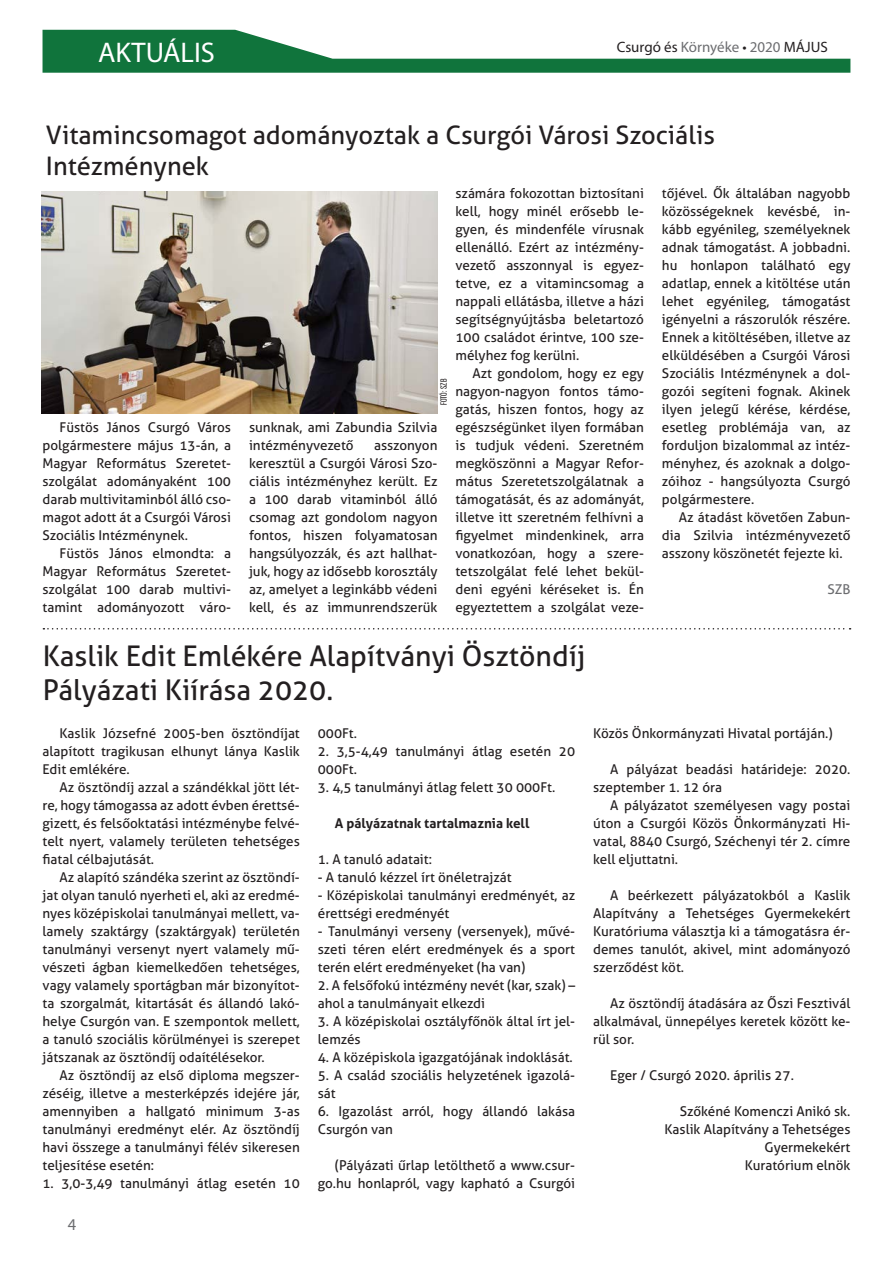
<style>
.page{position:relative;width:893px;height:1263px;background:#fff}
.page>*{position:absolute;margin:0;border:0;box-sizing:border-box;transform-origin:0 0}
.t1{font:28.5px "Aller";color:#231f20}
.t2{font:28.5px "Myriad Pro";color:#fff}
.t3{font:25.5px "Aller";color:#231f20}
.t4{font:16.5px "Myriad Pro";color:#6c6d70}
.t5{font:15px "Myriad Pro";color:#231f20}
.t6{font:13.5px/18px "Aller";color:#231f20;text-align:justify}
.t7{font:700 13.5px "Aller";color:#231f20}
.t8{font:13.5px "Aller";color:#6c6d70}
.t9{font:9px "Bebas Neue";color:#231f20}
.s1{color:#6c6d70}
</style>
<div class="page">
<svg style="left:43px;top:628px;width:808px;height:1px"></svg>
<svg style="left:43px;top:30px;width:807px;height:43px"></svg>
<img style="left:42px;top:191px;width:395px;height:223px">
<p class="t2" style="left:98px;top:35px;width:118px">AKTUÁLIS</p>
<p class="t5" style="left:617px;top:38px;width:213px">Csurgó és <span class="s1">Környéke</span> • <span class="s1">2020</span> MÁJUS</p>
<p class="t3" style="left:46px;top:120px;width:671px">Vitamincsomagot adományoztak a Csurgói Városi Szociális</p>
<p class="t3" style="left:46px;top:150px;width:165px">Intézménynek</p>
<p class="t6" style="left:43px;top:418px;width:190px;text-indent:17px">Füstös János Csurgó Város polgármestere május 13-án, a Magyar Református Szeretet&shy;szolgálat adományaként 100 darab multivitaminból álló cso&shy;magot adott át a Csurgói Városi Szociális Intézménynek.</p>
<p class="t6" style="left:43px;top:544px;width:190px;text-indent:17px">Füstös János elmondta: a Magyar Református Szeretet&shy;szolgálat 100 darab multivi&shy;tamint adományozott váro-</p>
<p class="t9" style="left:439px;top:405px;width:28px;rotate:-90deg">FoTÓ: SZB</p>
<p class="t6" style="left:249px;top:418px;width:190px">sunknak, ami Zabundia Szilvia intézményvezető</p>
<p class="t6" style="left:249px;top:436px;width:190px;text-indent:125px">asszonyon keresztül a Csurgói Városi Szo&shy;ciális intézményhez került. Ez a 100 darab vitaminból álló csomag azt gondolom nagyon fontos, hiszen folyamatosan hangsúlyozzák, és azt hallhat&shy;juk, hogy az idősebb korosztály az, amelyet a leginkább védeni kell, és az immunrendszerük</p>
<p class="t6" style="left:455px;top:184px;width:190px">számára fokozottan biztosítani kell, hogy minél erősebb le&shy;gyen, és mindenféle vírusnak ellenálló. Ezért az intézmény&shy;vezető asszonnyal is egyez&shy;tetve, ez a vitamincsomag a nappali ellátásba, illetve a házi segítségnyújtásba beletartozó 100 családot érintve, 100 sze&shy;mélyhez fog kerülni.</p>
<p class="t6" style="left:455px;top:364px;width:190px;text-indent:17px">Azt gondolom, hogy ez egy nagyon-nagyon fontos támo&shy;gatás, hiszen fontos, hogy az egészségünket ilyen formában is tudjuk védeni. Szeretném megköszönni a Magyar Refor&shy;mátus Szeretetszolgálatnak a támogatását, és az adományát, illetve itt szeretném felhívni a figyelmet mindenkinek, arra vonatkozóan, hogy a szere&shy;tetszolgálat felé lehet bekül&shy;deni egyéni kéréseket is. Én egyeztettem a szolgálat veze-</p>
<p class="t1" style="left:43px;top:638px;width:544px">Kaslik Edit Emlékére Alapítványi Ösztöndíj</p>
<p class="t1" style="left:43px;top:672px;width:292px">Pályázati Kiírása 2020.</p>
<p class="t6" style="left:662px;top:184px;width:190px">tőjével. Ők általában nagyobb közösségeknek kevésbé, in&shy;kább egyénileg, személyeknek adnak támogatást. A jobbadni. hu honlapon található egy adatlap, ennek a kitöltése után lehet egyénileg, támogatást igényelni a rászorulók részére.<br>Ennek a kitöltésében, illetve az elküldésében a Csurgói Városi Szociális Intézménynek a dol&shy;gozói segíteni fognak. Akinek ilyen jelegű kérése, kérdése, esetleg problémája van, az forduljon bizalommal az intéz&shy;ményhez, és azoknak a dolgo&shy;zóihoz - hangsúlyozta Csurgó polgármestere.</p>
<p class="t6" style="left:662px;top:508px;width:190px;text-indent:17px">Az átadást követően Zabun&shy;dia Szilvia intézményvezető asszony köszönetét fejezte ki.</p>
<p class="t8" style="left:827px;top:581px;width:25px">SZB</p>
<p class="t6" style="left:43px;top:724px;width:259px;text-indent:17px">Kaslik Józsefné 2005-ben ösztöndíjat alapított tragikusan elhunyt lánya Kaslik Edit emlékére.</p>
<p class="t6" style="left:43px;top:778px;width:259px;text-indent:17px">Az ösztöndíj azzal a szándékkal jött lét&shy;re, hogy támogassa az adott évben érettsé&shy;gizett, és felsőoktatási intézménybe felvé&shy;telt nyert, valamely területen tehetséges fiatal célbajutását.</p>
<p class="t6" style="left:43px;top:868px;width:259px;text-indent:17px">Az alapító szándéka szerint az ösztöndí&shy;jat olyan tanuló nyerheti el, aki az eredmé&shy;nyes középiskolai tanulmányai mellett, va&shy;lamely szaktárgy (szaktárgyak) területén tanulmányi versenyt nyert valamely mű&shy;vészeti ágban kiemelkedően tehetséges, vagy valamely sportágban már bizonyítot&shy;ta szorgalmát, kitartását és állandó lakó&shy;helye Csurgón van. E szempontok mellett, a tanuló szociális körülményei is szerepet játszanak az ösztöndíj odaítélésekor.</p>
<p class="t6" style="left:43px;top:1066px;width:259px;text-indent:17px">Az ösztöndíj az első diploma megszer&shy;zéséig, illetve a mesterképzés idejére jár, amennyiben a hallgató minimum 3-as tanulmányi eredményt elér. Az ösztöndíj havi összege a tanulmányi félév sikeresen teljesítése esetén:</p>
<p class="t6" style="left:43px;top:1174px;width:259px">1. 3,0-3,49 tanulmányi átlag esetén 10</p>
<p class="t4" style="left:68px;top:1214px;width:10px">4</p>
<p class="t6" style="left:318px;top:724px;width:41px">000Ft.</p>
<p class="t6" style="left:318px;top:742px;width:259px">2. 3,5-4,49 tanulmányi átlag esetén 20<br>000Ft.</p>
<p class="t6" style="left:318px;top:778px;width:239px">3. 4,5 tanulmányi átlag felett 30 000Ft.</p>
<p class="t7" style="left:335px;top:815px;width:196px">A pályázatnak tartalmaznia kell</p>
<p class="t6" style="left:318px;top:850px;width:116px">1. A tanuló adatait:</p>
<p class="t6" style="left:318px;top:868px;width:195px">- A tanuló kézzel írt önéletrajzát</p>
<p class="t6" style="left:318px;top:886px;width:259px">- Középiskolai tanulmányi eredményét, az érettségi eredményét</p>
<p class="t6" style="left:318px;top:922px;width:259px">- Tanulmányi verseny (versenyek), művé&shy;szeti téren elért eredmények és a sport terén elért eredményeket (ha van)</p>
<p class="t6" style="left:318px;top:976px;width:259px">2. A felsőfokú intézmény nevét (kar, szak) – ahol a tanulmányait elkezdi</p>
<p class="t6" style="left:318px;top:1012px;width:259px">3. A középiskolai osztályfőnök által írt jel&shy;lemzés</p>
<p class="t6" style="left:318px;top:1048px;width:256px">4. A középiskola igazgatójának indoklását.</p>
<p class="t6" style="left:318px;top:1066px;width:259px">5. A család szociális helyzetének igazolá&shy;sát</p>
<p class="t6" style="left:318px;top:1102px;width:259px">6. Igazolást arról, hogy állandó lakása<br>Csurgón van</p>
<p class="t6" style="left:318px;top:1156px;width:259px;text-align:right">(Pályázati űrlap letölthető a www.csur&shy;go.hu honlapról, vagy kapható a Csurgói</p>
<p class="t6" style="left:593px;top:724px;width:241px">Közös Önkormányzati Hivatal portáján.)</p>
<p class="t6" style="left:593px;top:760px;width:259px;text-indent:17px">A pályázat beadási határideje: 2020. szeptember 1. 12 óra</p>
<p class="t6" style="left:593px;top:796px;width:259px;text-indent:17px">A pályázatot személyesen vagy postai úton a Csurgói Közös Önkormányzati Hi&shy;vatal, 8840 Csurgó, Széchenyi tér 2. címre kell eljuttatni.</p>
<p class="t6" style="left:593px;top:886px;width:259px;text-indent:17px">A beérkezett pályázatokból a Kaslik Alapítvány a Tehetséges Gyermekekért Kuratóriuma választja ki a támogatásra ér&shy;demes tanulót, akivel, mint adományozó szerződést köt.</p>
<p class="t6" style="left:593px;top:994px;width:259px;text-indent:17px">Az ösztöndíj átadására az Őszi Fesztivál alkalmával, ünnepélyes keretek között ke&shy;rül sor.</p>
<p class="t6" style="left:610px;top:1066px;width:185px">Eger / Csurgó 2020. április 27.</p>
<p class="t6" style="left:680px;top:1102px;width:172px">Szőkéné Komenczi Anikó sk.</p>
<p class="t6" style="left:664px;top:1120px;width:187px">Kaslik Alapítvány a Tehetséges</p>
<p class="t6" style="left:764px;top:1138px;width:87px">Gyermekekért</p>
<p class="t6" style="left:745px;top:1156px;width:107px">Kuratórium elnök</p>
</div>
